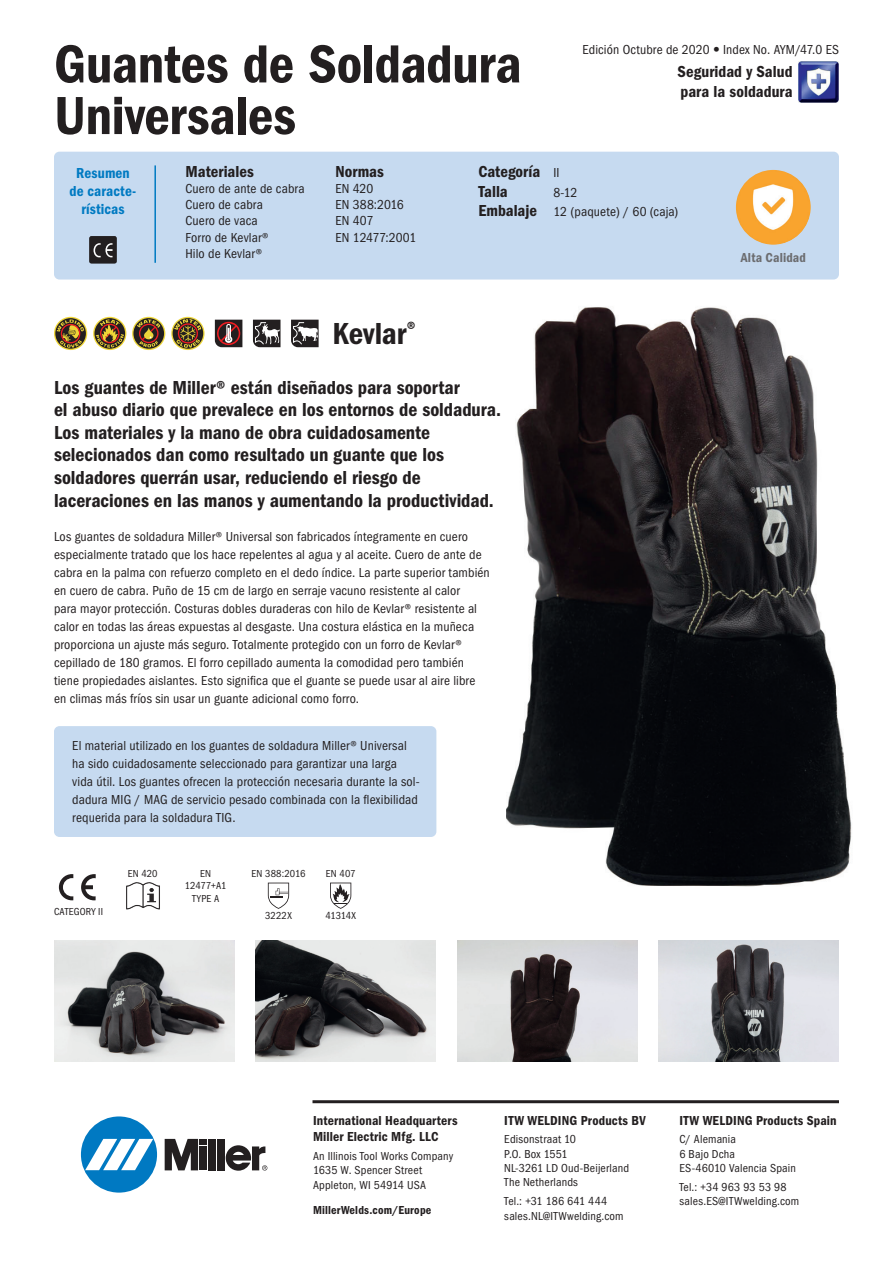
<style>
.page{position:relative;width:893px;height:1263px;background:#fff}
.page>*{position:absolute;margin:0;border:0;box-sizing:border-box;transform-origin:0 0}
.t1{font:55.5px "ITC Franklin Gothic Std Dm Cd";letter-spacing:-.01em;color:#231f20}
.t2{font:31.5px "ITC Franklin Gothic Std Dm Cd";letter-spacing:-.005em;color:#231f20}
.t3{font:19.5px/22.5px "ITC Franklin Gothic Std Dm Cd";color:#231f20}
.t4{font:16.5px/19.8px "ITC Franklin Gothic Std Dm Cd";color:#231f20}
.t5{font:15px/18px "ITC Franklin Gothic Std Dm Cd";letter-spacing:.005em;color:#007ac2;text-align:center}
.t6{font:condensed 13.5px/18px "ITC Franklin Gothic Std";letter-spacing:.01em;color:#231f20}
.t7{font:13.5px/16.2px "ITC Franklin Gothic Std Dm Cd";letter-spacing:.01em;color:#231f20}
.t8{font:13.5px "ITC Franklin Gothic Std Dm Cd";letter-spacing:.01em;color:#6c6d70}
.t9{font:condensed 12px/14.4px "ITC Franklin Gothic Std";letter-spacing:.015em;color:#231f20}
.t10{font:12px "ITC Franklin Gothic Std Dm Cd";letter-spacing:.015em;color:#231f20}
.t11{font:condensed 10.5px/12.6px "ITC Franklin Gothic Std";letter-spacing:.015em;color:#231f20;text-align:center}
.s1{font-family:"Helvetica Neue LT Com";font-weight:200;font-stretch:normal}
.s2{font-family:"ITC Franklin Gothic Std";font-stretch:condensed;font-size:13.5px}
.s3{font-family:"ITC Franklin Gothic Std Dm Cd";font-stretch:normal;font-size:16.5px}
</style>
<div class="page">
<div style="left:54px;top:152px;width:785px;height:128px;background:#c6daf0;border-radius:5px"></div>
<img style="left:506px;top:307px;width:346px;height:580px">
<img style="left:799px;top:62px;width:40px;height:40px">
<div style="left:54px;top:726px;width:382px;height:111px;background:#c6daf0;border-radius:5px"></div>
<svg style="left:89px;top:236px;width:28px;height:28px"></svg>
<hr style="left:154px;top:165px;width:2px;height:98px;background:#007ac2">
<div style="left:81px;top:1116px;width:76px;height:76px;background:#0079c2;border-radius:50%"></div>
<svg style="left:85px;top:1139px;width:68px;height:31px"></svg>
<div style="left:209px;top:1139px;width:7px;height:31px;background:#231f20"></div>
<div style="left:218px;top:1139px;width:7px;height:31px;background:#231f20"></div>
<svg style="left:165px;top:1139px;width:42px;height:31px"></svg>
<svg style="left:226px;top:1145px;width:41px;height:26px"></svg>
<hr style="left:312px;top:1100px;width:527px;height:3px;background:#231f20">
<svg style="left:93px;top:317px;width:33px;height:33px"></svg>
<svg style="left:94px;top:318px;width:31px;height:31px"></svg>
<svg style="left:96px;top:319px;width:28px;height:29px"></svg>
<svg style="left:330px;top:882px;width:21px;height:27px"></svg>
<svg style="left:81px;top:874px;width:15px;height:26px"></svg>
<svg style="left:59px;top:874px;width:14px;height:26px"></svg>
<svg style="left:268px;top:882px;width:21px;height:27px"></svg>
<svg style="left:253px;top:320px;width:27px;height:27px"></svg>
<svg style="left:291px;top:320px;width:28px;height:27px"></svg>
<svg style="left:215px;top:320px;width:27px;height:27px"></svg>
<img style="left:54px;top:941px;width:180px;height:120px">
<img style="left:256px;top:941px;width:180px;height:120px">
<img style="left:457px;top:941px;width:180px;height:120px">
<img style="left:659px;top:941px;width:180px;height:120px">
<img style="left:126px;top:882px;width:34px;height:28px">
<svg style="left:54px;top:317px;width:33px;height:33px"></svg>
<svg style="left:55px;top:318px;width:31px;height:31px"></svg>
<svg style="left:57px;top:319px;width:27px;height:29px"></svg>
<svg style="left:132px;top:317px;width:33px;height:33px"></svg>
<svg style="left:133px;top:318px;width:31px;height:31px"></svg>
<svg style="left:137px;top:319px;width:23px;height:28px"></svg>
<svg style="left:171px;top:317px;width:34px;height:33px"></svg>
<div style="left:173px;top:318px;width:30px;height:31px;background:#231f20;border-radius:50%"></div>
<svg style="left:174px;top:319px;width:27px;height:29px"></svg>
<img style="left:736px;top:170px;width:75px;height:75px;border-radius:37px">
<h1 class="t1" style="left:54px;top:32px;width:469px">Guantes de Soldadura</h1>
<p class="t6" style="left:583px;top:41px;width:258px">Edición Octubre de 2020 <span class="s1">•</span> Index No. AYM/47.0 ES</p>
<p class="t4" style="left:677px;top:62px;width:117px">Seguridad y Salud</p>
<h1 class="t1" style="left:54px;top:84px;width:243px">Universales</h1>
<p class="t5" style="left:70px;top:164px;width:68px">Resumen de caracte&shy;rísticas</p>
<p class="t4" style="left:335px;top:161px;width:50px">Normas</p>
<p class="t4" style="left:186px;top:161px;width:70px">Materiales</p>
<p class="t6" style="left:186px;top:180px;width:121px;line-height:16.2px">Cuero de ante de cabra<br>Cuero de cabra<br>Cuero de vaca<br>Forro de Kevlar®<br>Hilo de Kevlar®</p>
<p class="t6" style="left:335px;top:180px;width:82px;line-height:16.2px">EN 420<br>EN 388:2016<br>EN 407<br>EN 12477:2001</p>
<h2 class="t2" style="left:333px;top:316px;width:85px">Kevlar<sup>®</sup></h2>
<p class="t4" style="left:681px;top:82px;width:114px">para la soldadura</p>
<p class="t4" style="left:478px;top:161px;width:83px">Categoría <span class="s2">II<br></span>Talla</p>
<p class="t6" style="left:478px;top:182px;width:201px;line-height:19.8px;text-indent:75px">8-12<br><span class="s3">Embalaje</span> 12 (paquete) / 60 (caja)</p>
<p class="t8" style="left:741px;top:249px;width:67px">Alta Calidad</p>
<p class="t3" style="left:54px;top:376px;width:449px">Los guantes de Miller® están diseñados para soportar<br>el abuso diario que prevalece en los entornos de soldadura.<br>Los materiales y la mano de obra cuidadosamente selecionados dan como resultado un guante que los soldadores querrán usar, reduciendo el riesgo de laceraciones en las manos y aumentando la productividad.</p>
<p class="t6" style="left:54px;top:528px;width:437px">Los guantes de soldadura Miller® Universal son fabricados íntegramente en cuero especialmente tratado que los hace repelentes al agua y al aceite. Cuero de ante de cabra en la palma con refuerzo completo en el dedo índice. La parte superior también en cuero de cabra. Puño de 15 cm de largo en serraje vacuno resistente al calor<br>para mayor protección. Costuras dobles duraderas con hilo de Kevlar® resistente al calor en todas las áreas expuestas al desgaste. Una costura elástica en la muñeca proporciona un ajuste más seguro. Totalmente protegido con un forro de Kevlar® cepillado de 180 gramos. El forro cepillado aumenta la comodidad pero también tiene propiedades aislantes. Esto significa que el guante se puede usar al aire libre en climas más fríos sin usar un guante adicional como forro.</p>
<p class="t6" style="left:72px;top:737px;width:349px">El material utilizado en los guantes de soldadura Miller® Universal ha sido cuidadosamente seleccionado para garantizar una larga vida útil. Los guantes ofrecen la protección necesaria durante la sol&shy;dadura MIG / MAG de servicio pesado combinada con la flexibilidad requerida para la soldadura TIG.</p>
<p class="t11" style="left:54px;top:905px;width:51px">CATEGORY II</p>
<p class="t11" style="left:128px;top:867px;width:31px">EN 420</p>
<p class="t11" style="left:326px;top:867px;width:31px">EN 407</p>
<p class="t11" style="left:325px;top:910px;width:32px">41314X</p>
<p class="t11" style="left:251px;top:867px;width:55px">EN 388:2016</p>
<p class="t11" style="left:265px;top:910px;width:28px">3222X</p>
<p class="t11" style="left:185px;top:867px;width:43px">EN<br>12477+A1<br>TYPE A</p>
<p class="t7" style="left:313px;top:1112px;width:146px">International Headquarters<br>Miller Electric Mfg. LLC</p>
<p class="t9" style="left:313px;top:1149px;width:142px">An Illinois Tool Works Company<br>1635 W. Spencer Street<br>Appleton, WI 54914 USA</p>
<p class="t10" style="left:313px;top:1203px;width:120px">MillerWelds.com/Europe</p>
<p class="t7" style="left:504px;top:1112px;width:143px">ITW WELDING Products BV</p>
<p class="t9" style="left:504px;top:1132px;width:126px">Edisonstraat 10<br>P.O. Box 1551<br>NL-3261 LD Oud-Beijerland<br>The Netherlands</p>
<p class="t9" style="left:504px;top:1194px;width:121px">Tel.: +31 186 641 444 sales.NL@ITWwelding.com</p>
<p class="t7" style="left:679px;top:1112px;width:159px">ITW WELDING Products Spain</p>
<p class="t9" style="left:679px;top:1132px;width:118px">C/ Alemania<br>6 Bajo Dcha<br>ES-46010 Valencia Spain</p>
<p class="t9" style="left:679px;top:1180px;width:121px">Tel.: +34 963 93 53 98 sales.ES@ITWwelding.com</p>
</div>
